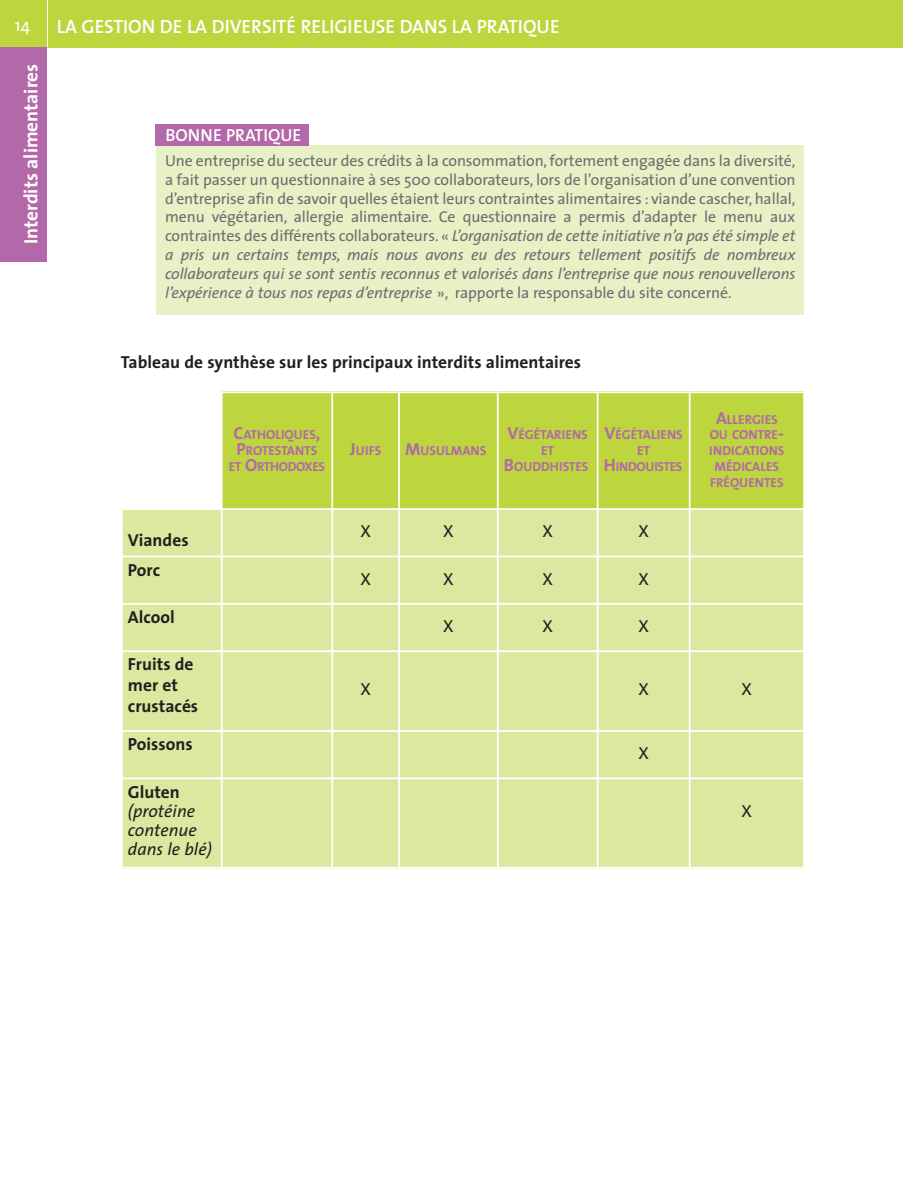
<style>
.page{position:relative;width:903px;height:1181px;background:#fff}
.page>*{position:absolute;margin:0;border:0;box-sizing:border-box;transform-origin:0 0}
.t1{font:19.25px "The Sans Semi Bold Caps";color:#fff}
.t2{font:700 19.25px "The Sans";color:#fff}
.t3{font:700 17.5px/21px "The Sans";color:#231f20}
.t4{font:italic 17.5px/19.2px "The Sans";color:#231f20}
.t5{font:17.5px "The Sans";color:#231f20}
.t6{font:600 17.5px "The Sans";color:#fff}
.t7{font:17.5px "The Sans";color:#fff}
.t8{font:15.75px/18.9px "The Sans";letter-spacing:-.005em;color:#6c6d70;text-align:justify}
.t9{font:700 13.12px/15.8px "The Sans";color:#b368aa;text-align:center}
.s1{font-style:italic}
.s2{font-size:17.5px}
</style>
<div class="page">
<div style="left:0;top:0;width:903px;height:47px;background:#bdd63e"></div>
<div style="left:0;top:47px;width:47px;height:214px;background:#b368aa"></div>
<hr style="left:47px;top:0;width:1px;height:47px;background:#fff">
<div style="left:156px;top:145px;width:648px;height:169px;background:#e8f0c5"></div>
<div style="left:156px;top:124px;width:153px;height:21px;background:#b368aa"></div>
<div style="left:222px;top:391px;width:110px;height:118px;background:#bdd63e"></div>
<div style="left:332px;top:391px;width:67px;height:118px;background:#bdd63e"></div>
<div style="left:399px;top:391px;width:99px;height:118px;background:#bdd63e"></div>
<div style="left:498px;top:391px;width:100px;height:118px;background:#bdd63e"></div>
<div style="left:598px;top:391px;width:92px;height:118px;background:#bdd63e"></div>
<div style="left:690px;top:391px;width:115px;height:118px;background:#bdd63e"></div>
<div style="left:121px;top:509px;width:101px;height:47px;background:#dce89f"></div>
<div style="left:222px;top:509px;width:177px;height:47px;background:#dce89f"></div>
<div style="left:399px;top:509px;width:99px;height:47px;background:#dce89f"></div>
<div style="left:498px;top:509px;width:100px;height:47px;background:#dce89f"></div>
<div style="left:598px;top:509px;width:92px;height:47px;background:#dce89f"></div>
<div style="left:690px;top:509px;width:115px;height:47px;background:#dce89f"></div>
<div style="left:121px;top:556px;width:101px;height:48px;background:#dce89f"></div>
<div style="left:222px;top:556px;width:177px;height:48px;background:#dce89f"></div>
<div style="left:399px;top:556px;width:99px;height:48px;background:#dce89f"></div>
<div style="left:498px;top:556px;width:100px;height:48px;background:#dce89f"></div>
<div style="left:598px;top:556px;width:92px;height:48px;background:#dce89f"></div>
<div style="left:690px;top:556px;width:115px;height:48px;background:#dce89f"></div>
<div style="left:121px;top:604px;width:101px;height:47px;background:#dce89f"></div>
<div style="left:222px;top:604px;width:276px;height:47px;background:#dce89f"></div>
<div style="left:498px;top:604px;width:100px;height:47px;background:#dce89f"></div>
<div style="left:598px;top:604px;width:92px;height:47px;background:#dce89f"></div>
<div style="left:690px;top:604px;width:115px;height:47px;background:#dce89f"></div>
<div style="left:121px;top:651px;width:101px;height:80px;background:#dce89f"></div>
<div style="left:222px;top:651px;width:177px;height:80px;background:#dce89f"></div>
<div style="left:399px;top:651px;width:291px;height:80px;background:#dce89f"></div>
<div style="left:690px;top:651px;width:115px;height:80px;background:#dce89f"></div>
<div style="left:121px;top:731px;width:101px;height:47px;background:#dce89f"></div>
<div style="left:222px;top:731px;width:468px;height:47px;background:#dce89f"></div>
<div style="left:690px;top:731px;width:115px;height:47px;background:#dce89f"></div>
<div style="left:121px;top:778px;width:101px;height:90px;background:#dce89f"></div>
<div style="left:222px;top:778px;width:583px;height:90px;background:#dce89f"></div>
<hr style="left:121px;top:391px;width:2px;height:477px;background:#fff">
<hr style="left:221px;top:391px;width:2px;height:477px;background:#fff">
<hr style="left:331px;top:391px;width:2px;height:477px;background:#fff">
<hr style="left:398px;top:391px;width:2px;height:477px;background:#fff">
<hr style="left:497px;top:391px;width:2px;height:477px;background:#fff">
<hr style="left:597px;top:391px;width:1px;height:477px;background:#fff">
<hr style="left:689px;top:391px;width:1px;height:477px;background:#fff">
<hr style="left:803px;top:391px;width:2px;height:477px;background:#fff">
<hr style="left:121px;top:391px;width:684px;height:2px;background:#fff">
<hr style="left:121px;top:508px;width:684px;height:2px;background:#fff">
<hr style="left:121px;top:555px;width:684px;height:2px;background:#fff">
<hr style="left:121px;top:603px;width:684px;height:2px;background:#fff">
<hr style="left:121px;top:650px;width:684px;height:2px;background:#fff">
<hr style="left:121px;top:730px;width:684px;height:2px;background:#fff">
<hr style="left:121px;top:777px;width:684px;height:2px;background:#fff">
<hr style="left:121px;top:867px;width:684px;height:1px;background:#fff">
<p class="t7" style="left:15px;top:19px;width:17px">14</p>
<p class="t1" style="left:57px;top:15px;width:504px">LA GESTION DE LA DIVERSITÉ RELIGIEUSE DANS LA PRATIQUE</p>
<p class="t2" style="left:23px;top:244px;width:182px;rotate:-90deg">Interdits alimentaires</p>
<p class="t6" style="left:165px;top:128px;width:137px">BONNE PRATIQUE</p>
<p class="t8" style="left:165px;top:153px;width:632px">Une entreprise du secteur des crédits à la consommation, fortement engagée dans la diversité, a fait passer un questionnaire à ses 500 collaborateurs, lors de l’organisation d’une convention d’entreprise afin de savoir quelles étaient leurs contraintes alimentaires : viande cascher, hallal, menu végétarien, allergie alimentaire. Ce questionnaire a permis d’adapter le menu aux contraintes des différents collaborateurs. « <span class="s1">L’organisation de cette initiative n’a pas été simple et a pris un certains temps, mais nous avons eu des retours tellement positifs de nombreux collaborateurs qui se sont sentis reconnus et valorisés dans l’entreprise que nous renouvellerons l’expérience à tous nos repas d’entreprise</span> », rapporte la responsable du site concerné.</p>
<p class="t3" style="left:121px;top:353px;width:462px">Tableau de synthèse sur les principaux interdits alimentaires</p>
<p class="t3" style="left:128px;top:531px;width:62px">Viandes</p>
<p class="t3" style="left:128px;top:561px;width:34px">Porc</p>
<p class="t3" style="left:128px;top:608px;width:48px">Alcool</p>
<p class="t9" style="left:229px;top:428px;width:98px"><span class="s2">C</span>ATHOLIQUES<span class="s2">,<br>P</span>ROTESTANTS<br>ET <span class="s2">O</span>RTHODOXES</p>
<p class="t9" style="left:350px;top:444px;width:33px"><span class="s2">J</span>UIFS</p>
<p class="t9" style="left:405px;top:444px;width:83px"><span class="s2">M</span>USULMANS</p>
<p class="t9" style="left:504px;top:428px;width:86px"><span class="s2">V</span>ÉGÉTARIENS<br>ET<br><span class="s2">B</span>OUDDHISTES</p>
<p class="t9" style="left:604px;top:428px;width:81px"><span class="s2">V</span>ÉGÉTALIENS<br>ET<br><span class="s2">H</span>INDOUISTES</p>
<p class="t5" style="left:360px;top:524px;width:12px">X</p>
<p class="t5" style="left:443px;top:524px;width:12px">X</p>
<p class="t5" style="left:542px;top:524px;width:12px">X</p>
<p class="t5" style="left:638px;top:524px;width:12px">X</p>
<p class="t5" style="left:360px;top:572px;width:12px">X</p>
<p class="t5" style="left:443px;top:572px;width:12px">X</p>
<p class="t5" style="left:542px;top:572px;width:12px">X</p>
<p class="t5" style="left:638px;top:572px;width:12px">X</p>
<p class="t5" style="left:443px;top:619px;width:12px">X</p>
<p class="t5" style="left:542px;top:619px;width:12px">X</p>
<p class="t5" style="left:638px;top:619px;width:12px">X</p>
<p class="t9" style="left:709px;top:412px;width:77px"><span class="s2">A</span>LLERGIES<br>OU CONTRE<span class="s2">-<br></span>INDICATIONS<br>MÉDICALES<br>FRÉQUENTES</p>
<p class="t3" style="left:128px;top:656px;width:72px">Fruits de mer et crustacés</p>
<p class="t3" style="left:128px;top:735px;width:66px">Poissons</p>
<p class="t5" style="left:360px;top:683px;width:12px">X</p>
<p class="t5" style="left:638px;top:683px;width:12px">X</p>
<p class="t5" style="left:742px;top:683px;width:12px">X</p>
<p class="t5" style="left:638px;top:746px;width:12px">X</p>
<p class="t3" style="left:128px;top:783px;width:53px">Gluten</p>
<p class="t4" style="left:128px;top:803px;width:85px">(protéine contenue dans le blé)</p>
<p class="t5" style="left:742px;top:804px;width:12px">X</p>
</div>
